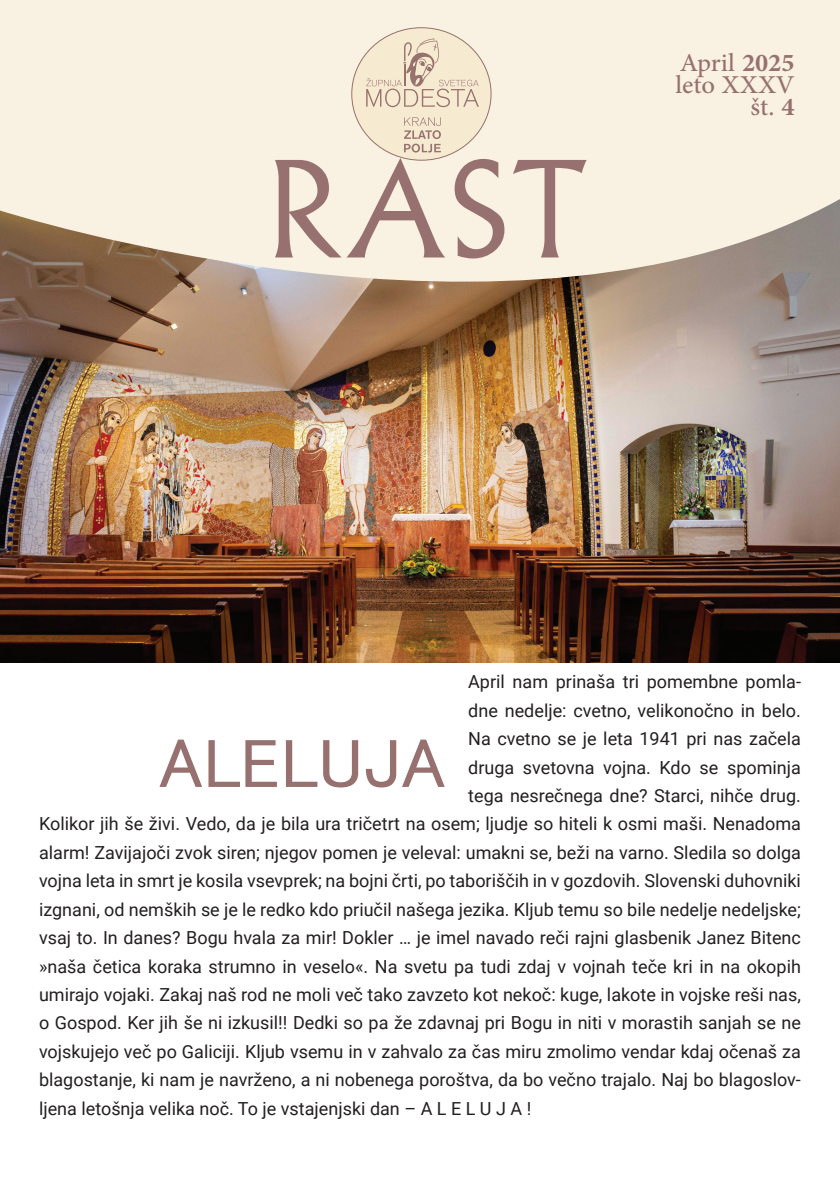
<style>
.page{position:relative;width:840px;height:1191px;background:#fff}
.page>*{position:absolute;margin:0;border:0;box-sizing:border-box;transform-origin:0 0}
.t1{font:300 130px "Albertus";color:#97716f}
.t2{font:70px "MS UI Gothic";color:#97716f}
.t3{font:36px "Adobe Arabic";color:#97716f}
.t4{font:18px "Roboto";color:#231f20}
.s1{font-weight:700}
</style>
<div class="page">
<img style="left:0;top:378px;width:839px;height:284px">
<svg style="left:0;top:0;width:839px;height:378px;fill:#f9f1e1"></svg>
<div style="left:351px;top:28px;width:140px;height:132px;background:#f6ead1;border-radius:50%"></div>
<svg style="left:404px;top:117px;width:36px;height:35px"></svg>
<svg style="left:366px;top:38px;width:112px;height:69px"></svg>
<h1 class="t1" style="left:266px;top:135px;width:323px">RAST</h1>
<h3 class="t3" style="left:679px;top:38px;width:116px">April <span class="s1">2025</span></h3>
<h3 class="t3" style="left:675px;top:60px;width:121px">leto XXXV</h3>
<h3 class="t3" style="left:750px;top:82px;width:46px">št. <span class="s1">4</span></h3>
<p class="t4" style="left:468px;top:669px;width:334px">April nam prinaša tri pomembne pomla-</p>
<p class="t4" style="left:468px;top:698px;width:334px">dne nedelje: cvetno, velikonočno in belo.</p>
<p class="t4" style="left:468px;top:726px;width:334px">Na cvetno se je leta 1941 pri nas začela</p>
<p class="t4" style="left:468px;top:754px;width:334px">druga svetovna vojna. Kdo se spominja</p>
<p class="t4" style="left:468px;top:783px;width:334px">tega nesrečnega dne? Starci, nihče drug.</p>
<p class="t4" style="left:39px;top:811px;width:763px">Kolikor jih še živi. Vedo, da je bila ura tričetrt na osem; ljudje so hiteli k osmi maši. Nenadoma</p>
<p class="t4" style="left:39px;top:840px;width:763px">alarm! Zavijajoči zvok siren; njegov pomen je veleval: umakni se, beži na varno. Sledila so dolga</p>
<p class="t4" style="left:39px;top:868px;width:763px">vojna leta in smrt je kosila vsevprek; na bojni črti, po taboriščih in v gozdovih. Slovenski duhovniki</p>
<p class="t4" style="left:39px;top:896px;width:763px">izgnani, od nemških se je le redko kdo priučil našega jezika. Kljub temu so bile nedelje nedeljske;</p>
<p class="t4" style="left:39px;top:925px;width:763px">vsaj to. In danes? Bogu hvala za mir! Dokler … je imel navado reči rajni glasbenik Janez Bitenc</p>
<p class="t4" style="left:39px;top:953px;width:763px">»naša četica koraka strumno in veselo«. Na svetu pa tudi zdaj v vojnah teče kri in na okopih</p>
<p class="t4" style="left:39px;top:982px;width:763px">umirajo vojaki. Zakaj naš rod ne moli več tako zavzeto kot nekoč: kuge, lakote in vojske reši nas,</p>
<p class="t4" style="left:39px;top:1010px;width:763px">o Gospod. Ker jih še ni izkusil!! Dedki so pa že zdavnaj pri Bogu in niti v morastih sanjah se ne</p>
<p class="t4" style="left:39px;top:1038px;width:763px">vojskujejo več po Galiciji. Kljub vsemu in v zahvalo za čas miru zmolimo vendar kdaj očenaš za</p>
<p class="t4" style="left:39px;top:1067px;width:763px">blagostanje, ki nam je navrženo, a ni nobenega poroštva, da bo večno trajalo. Naj bo blagoslov-</p>
<p class="t4" style="left:39px;top:1095px;width:493px">ljena letošnja velika noč. To je vstajenjski dan – A L E L U J A !</p>
<h2 class="t2" style="left:158px;top:727px;width:288px">ALELUJA</h2>
</div>
